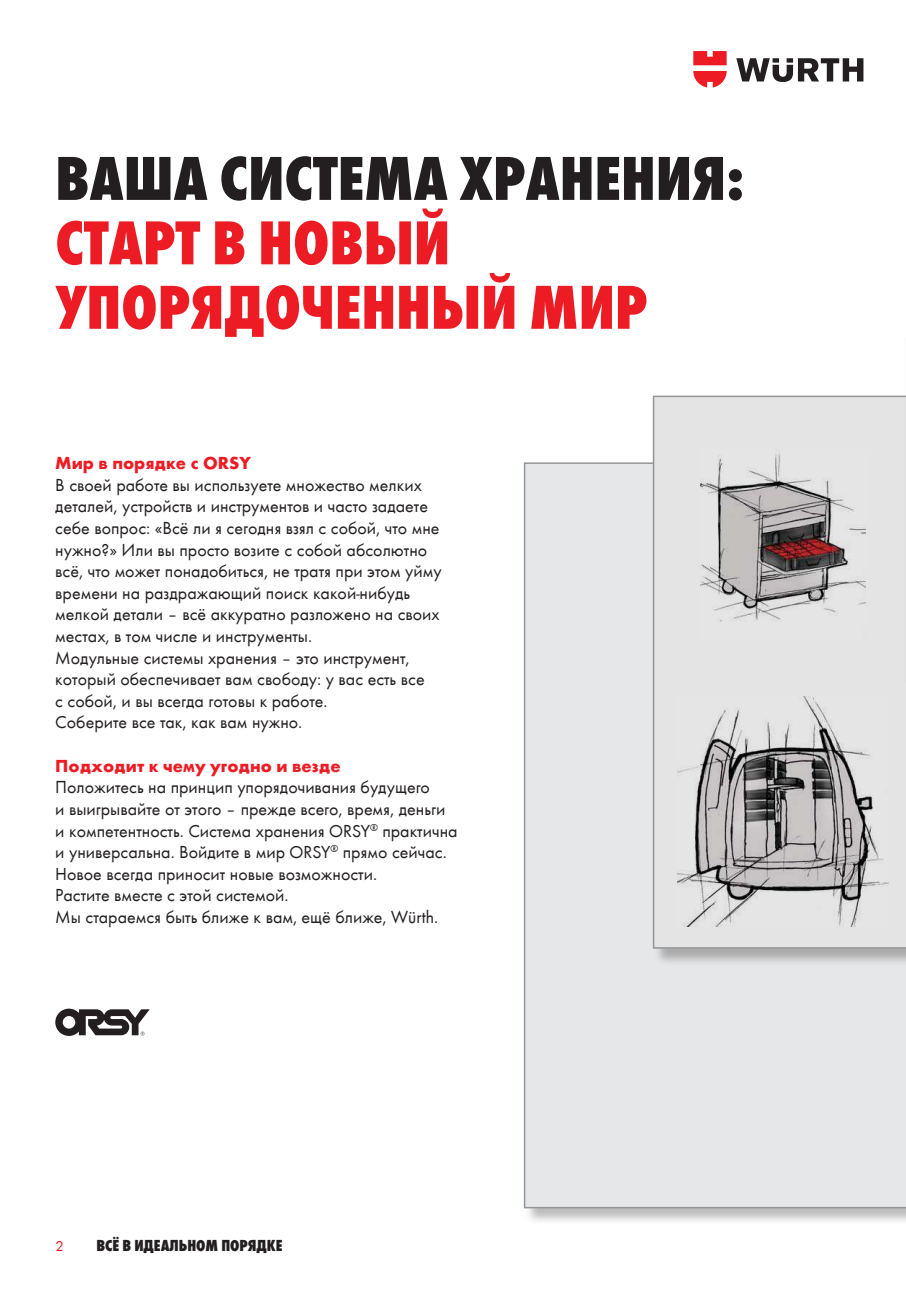
<style>
.page{position:relative;width:906px;height:1289px;background:#fff}
.page>*{position:absolute;margin:0;border:0;box-sizing:border-box;transform-origin:0 0}
.t1{font:800 condensed 64.35px/64.3px "Wuerth";color:#ed1c24}
.t2{font:800 condensed 64.35px "Wuerth";color:#231f20}
.t3{font:18px/21.6px "Wuerth";color:#231f20}
.t4{font:700 18px "Wuerth";color:#ed1c24}
.t5{font:16.5px "Wuerth Extra Bold Cond Caps";color:#231f20}
.t6{font:15px "Wuerth";color:#ed1c24}
</style>
<div class="page">
<svg style="left:55px;top:1008px;width:95px;height:27px"></svg>
<div style="left:524px;top:463px;width:382px;height:762px;background:#231f20;opacity:.3"></div>
<div style="left:524px;top:462px;width:382px;height:746px;background:#e6e7e8"></div>
<div style="left:653px;top:396px;width:253px;height:569px;background:#231f20;opacity:.3"></div>
<div style="left:653px;top:395px;width:253px;height:553px;background:#e4e4e4"></div>
<svg style="left:905px;top:395px;width:1px;height:287px"></svg>
<img style="left:677px;top:696px;width:212px;height:230px">
<img style="left:701px;top:449px;width:164px;height:191px">
<svg style="left:736px;top:58px;width:127px;height:24px"></svg>
<svg style="left:693px;top:51px;width:33px;height:36px"></svg>
<h1 class="t2" style="left:55px;top:133px;width:691px">ВАША СИСТЕМА ХРАНЕНИЯ:</h1>
<h1 class="t1" style="left:55px;top:207px;width:593px">СТАРТ В НОВЫЙ<br>УПОРЯДОЧЕННЫЙ МИР</h1>
<p class="t4" style="left:55px;top:450px;width:197px">Мир в порядке с ORSY</p>
<p class="t3" style="left:55px;top:473px;width:388px">В своей работе вы используете множество мелких деталей, устройств и инструментов и часто задаете себе вопрос: «Всё ли я сегодня взял с собой, что мне нужно?» Или вы просто возите с собой абсолютно всё, что может понадобиться, не тратя при этом уйму времени на раздражающий поиск какой-нибудь мелкой детали – всё аккуратно разложено на своих местах, в том числе и инструменты.<br>Модульные системы хранения – это инструмент, который обеспечивает вам свободу: у вас есть все<br>с собой, и вы всегда готовы к работе.<br>Соберите все так, как вам нужно.</p>
<p class="t4" style="left:55px;top:752px;width:287px">Подходит к чему угодно и везде</p>
<p class="t3" style="left:55px;top:775px;width:404px">Положитесь на принцип упорядочивания будущего<br>и выигрывайте от этого – прежде всего, время, деньги и компетентность. Система хранения ORSY<sup>®</sup> практична и универсальна. Войдите в мир ORSY<sup>®</sup> прямо сейчас.<br>Новое всегда приносит новые возможности.<br>Растите вместе с этой системой.<br>Мы стараемся быть ближе к вам, ещё ближе, Würth.</p>
<p class="t6" style="left:55px;top:1236px;width:10px">2</p>
<p class="t5" style="left:97px;top:1233px;width:188px">Всё в идеальном порядке</p>
</div>
